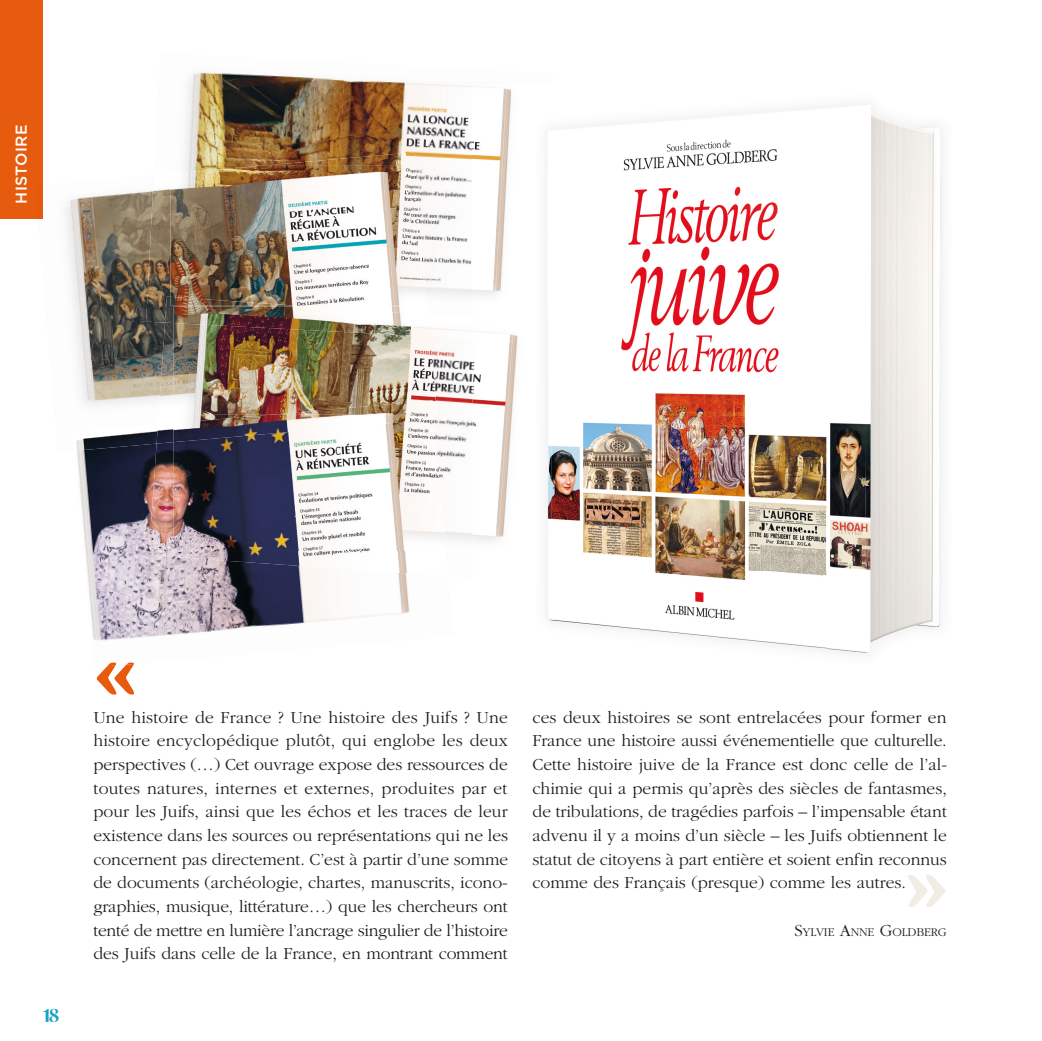
<style>
.page{position:relative;width:1042px;height:1041px;background:#fff}
.page>*{position:absolute;margin:0;border:0;box-sizing:border-box;transform-origin:0 0}
.t1{font:700 129.5px "Garamond";color:#e75b0e}
.t2{font:700 129.5px "Garamond";color:#f1ede5}
.t3{font:21px "Xillian Family";color:#17a0c6}
.t4{font:300 17.5px/23.6px "Garamond";letter-spacing:-.005em;color:#1d1d1b;text-align:justify}
.t5{font:500 15.75px "Gotham";letter-spacing:.01em;color:#fff}
.t6{font:300 12.25px "Garamond";letter-spacing:-.015em;color:#1d1d1b}
.s1{font-size:17.5px}
</style>
<div class="page">
<img style="left:555px;top:107px;width:264px;height:220px">
<img style="left:827px;top:104px;width:115px;height:550px">
<img style="left:559px;top:327px;width:268px;height:244px">
<img style="left:546px;top:571px;width:281px;height:79px">
<div style="left:0;top:0;width:43px;height:219px;background:#e75b0e"></div>
<img style="left:185px;top:72px;width:155px;height:93px">
<img style="left:340px;top:79px;width:133px;height:103px">
<img style="left:427px;top:191px;width:46px;height:105px">
<img style="left:473px;top:86px;width:39px;height:209px">
<img style="left:374px;top:152px;width:53px;height:141px">
<img style="left:268px;top:156px;width:107px;height:9px">
<img style="left:65px;top:191px;width:92px;height:163px">
<img style="left:78px;top:354px;width:79px;height:52px">
<img style="left:146px;top:189px;width:25px;height:133px">
<img style="left:171px;top:165px;width:240px;height:141px">
<img style="left:157px;top:322px;width:16px;height:120px">
<img style="left:165px;top:296px;width:142px;height:27px">
<img style="left:171px;top:297px;width:127px;height:9px">
<img style="left:546px;top:322px;width:13px;height:260px">
<img style="left:437px;top:349px;width:36px;height:191px">
<img style="left:473px;top:341px;width:45px;height:200px">
<img style="left:473px;top:331px;width:45px;height:10px">
<img style="left:411px;top:335px;width:26px;height:67px">
<img style="left:411px;top:326px;width:19px;height:10px">
<img style="left:173px;top:335px;width:238px;height:65px">
<img style="left:173px;top:306px;width:238px;height:29px">
<img style="left:77px;top:451px;width:127px;height:151px">
<img style="left:204px;top:576px;width:183px;height:55px">
<img style="left:387px;top:576px;width:23px;height:39px">
<img style="left:90px;top:602px;width:123px;height:39px">
<img style="left:106px;top:662px;width:28px;height:5px">
<img style="left:76px;top:424px;width:82px;height:27px">
<img style="left:149px;top:531px;width:299px;height:45px">
<img style="left:150px;top:442px;width:23px;height:89px">
<img style="left:173px;top:442px;width:164px;height:109px">
<img style="left:337px;top:419px;width:109px;height:132px">
<img style="left:173px;top:400px;width:261px;height:42px">
<img style="left:269px;top:402px;width:142px;height:12px">
<p class="t5" style="left:12px;top:203px;width:80px;rotate:-90deg">HISTOIRE</p>
<p class="t3" style="left:43px;top:1003px;width:19px">18</p>
<h1 class="t1" style="left:94px;top:597px;width:46px">«</h1>
<p class="t4" style="left:94px;top:705px;width:416px">Une histoire de France ? Une histoire des Juifs ? Une histoire encyclopédique plutôt, qui englobe les deux perspectives (…) Cet ouvrage expose des ressources de toutes natures, internes et externes, produites par et pour les Juifs, ainsi que les échos et les traces de leur existence dans les sources ou représentations qui ne les concernent pas directement. C’est à partir d’une somme de documents (archéologie, chartes, manuscrits, icono&shy;graphies, musique, littérature…) que les chercheurs ont tenté de mettre en lumière l’ancrage singulier de l’histoire des Juifs dans celle de la France, en montrant comment</p>
<p class="t4" style="left:533px;top:705px;width:416px">ces deux histoires se sont entrelacées pour former en France une histoire aussi événementielle que culturelle.<br>Cette histoire juive de la France est donc celle de l’al&shy;chimie qui a permis qu’après des siècles de fantasmes, de tribulations, de tragédies parfois – l’impensable étant advenu il y a moins d’un siècle – les Juifs obtiennent le statut de citoyens à part entière et soient enfin reconnus comme des Français (presque) comme les autres.</p>
<h1 class="t2" style="left:905px;top:809px;width:46px">»</h1>
<p class="t6" style="left:794px;top:925px;width:154px"><span class="s1">S</span>YLVIE <span class="s1">A</span>NNE <span class="s1">G</span>OLDBERG</p>
</div>
